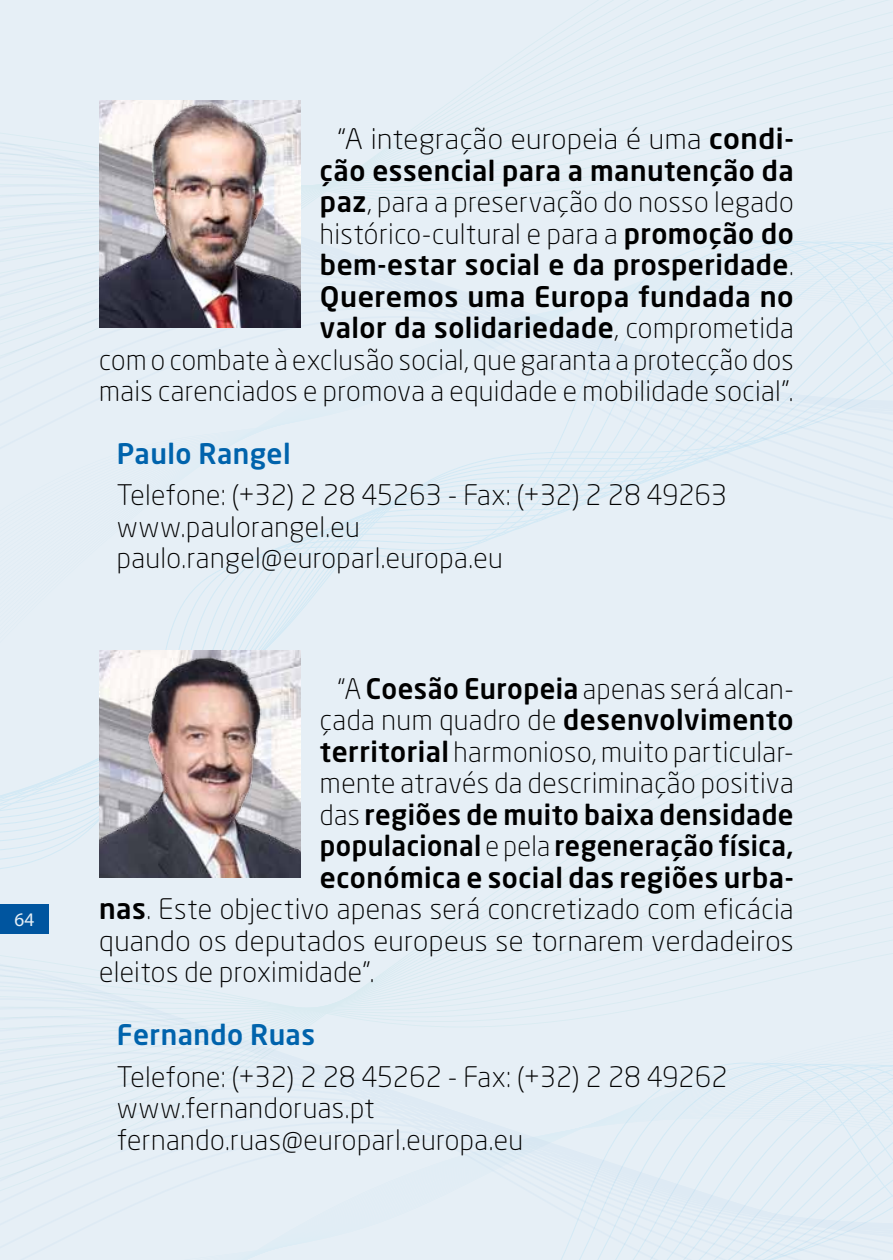
<style>
.page{position:relative;width:893px;height:1260px;background:#e6eff6}
.page>*{position:absolute;margin:0;border:0;box-sizing:border-box;transform-origin:0 0}
.t1{font:300 28px/31.5px "Neo Sans";letter-spacing:.015em;color:#000}
.t2{font:300 28px/31.5px "Neo Sans";letter-spacing:.015em;color:#000;text-align:right;scale:1.05 1}
.t3{font:500 28px "Neo Sans";letter-spacing:.015em;color:#000}
.t4{font:300 28px "Neo Sans";letter-spacing:.015em;color:#000;scale:1.04 1}
.t5{font:500 28px "Neo Sans";letter-spacing:.015em;color:#000;scale:.96 1}
.t6{font:500 28px "Neo Sans";letter-spacing:.015em;color:#0063ac}
.t7{font:19.25px "Myriad Pro";color:#fff}
.s1{font-weight:500}
.s2{font-weight:300}
</style>
<div class="page">
<img style="left:99px;top:650px;width:201px;height:6px">
<img style="left:99px;top:656px;width:201px;height:222px">
<img style="left:99px;top:102px;width:201px;height:226px">
<p class="t7" style="left:15px;top:908px;width:21px">64</p>
<p class="t2" style="left:99px;top:123px;width:663px">“A integração europeia é uma <span class="s1">condi-<br>ção essencial para a manutenção da<br>paz</span>, para a preservação do nosso legado<br>histórico-cultural e para a <span class="s1">promoção do<br>bem-estar social e da prosperidade</span>.<br><span class="s1">Queremos uma Europa fundada no<br>valor da solidariedade</span>, comprometida<br>com o combate à exclusão social, que garanta a protecção dos mais carenciados e promova a equidade e mobilidade social”.</p>
<p class="t6" style="left:117px;top:436px;width:175px">Paulo Rangel</p>
<p class="t1" style="left:117px;top:479px;width:612px">Telefone: (+32) 2 28 45263 - Fax: (+32) 2 28 49263 www.paulorangel.eu paulo.rangel@europarl.europa.eu</p>
<p class="t1" style="left:337px;top:673px;width:458px">“A <span class="s1">Coesão Europeia</span> apenas será alcan-</p>
<p class="t1" style="left:320px;top:704px;width:475px">çada num quadro de <span class="s1">desenvolvimento</span></p>
<p class="t1" style="left:320px;top:736px;width:475px"><span class="s1">territorial</span> harmonioso, muito particular-</p>
<p class="t1" style="left:320px;top:767px;width:475px">mente através da descriminação positiva</p>
<p class="t3" style="left:320px;top:797px;width:475px"><span class="s2">das</span> regiões de muito baixa densidade</p>
<p class="t5" style="left:320px;top:828px;width:495px">populacional <span class="s2">e pela</span> regeneração física,</p>
<p class="t3" style="left:320px;top:860px;width:475px">económica e social das regiões urba-</p>
<p class="t1" style="left:99px;top:893px;width:696px"><span class="s1">nas</span>. Este objectivo apenas será concretizado com eficácia</p>
<p class="t4" style="left:99px;top:924px;width:669px">quando os deputados europeus se tornarem verdadeiros</p>
<p class="t1" style="left:99px;top:956px;width:277px">eleitos de proximidade”.</p>
<p class="t6" style="left:117px;top:1017px;width:200px">Fernando Ruas</p>
<p class="t1" style="left:117px;top:1061px;width:612px">Telefone: (+32) 2 28 45262 - Fax: (+32) 2 28 49262 www.fernandoruas.pt fernando.ruas@europarl.europa.eu</p>
</div>
